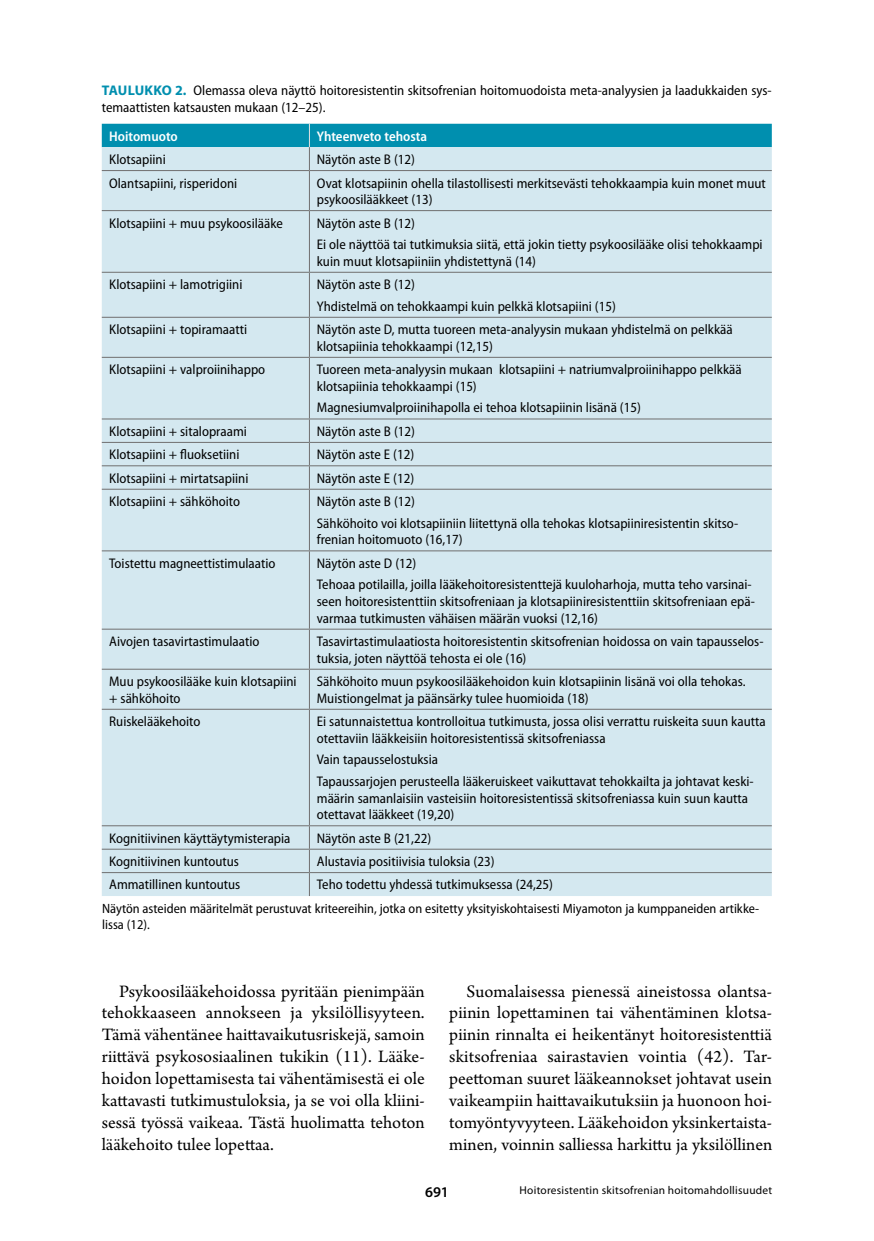
<style>
.page{position:relative;width:874px;height:1241px;background:#fff}
.page>*{position:absolute;margin:0;border:0;box-sizing:border-box;transform-origin:0 0}
.t1{font:18.38px/21.9px "Arno Pro";color:#000;text-align:justify}
.t2{font:600 14.88px "Myriad Pro";color:#000}
.t3{font:semi-condensed 14px/16.6px "Myriad Pro";color:#000}
.t4{font:600 semi-condensed 14px "Myriad Pro";color:#fff}
.t5{font:semi-condensed 13.47px/15.8px "Myriad Pro";color:#000}
.t6{font:11.38px "Myriad Pro";letter-spacing:.02em;color:#000}
.s1{font-weight:700;font-stretch:normal;color:#008faf}
</style>
<div class="page">
<div style="left:102px;top:171px;width:669px;height:724px;background:#d4e8f0"></div>
<svg style="left:102px;top:124px;width:669px;height:46px;background:#6abbcf"></svg>
<hr style="left:102px;top:170px;width:207px;height:1px;background:#706f6f">
<hr style="left:309px;top:170px;width:462px;height:1px;background:#706f6f">
<hr style="left:309px;top:171px;width:1px;height:39px;background:#706f6f">
<hr style="left:102px;top:210px;width:207px;height:1px;background:#706f6f">
<hr style="left:309px;top:210px;width:462px;height:1px;background:#706f6f">
<hr style="left:309px;top:211px;width:1px;height:61px;background:#706f6f">
<hr style="left:102px;top:272px;width:207px;height:1px;background:#706f6f">
<hr style="left:309px;top:272px;width:462px;height:1px;background:#706f6f">
<hr style="left:309px;top:273px;width:1px;height:44px;background:#706f6f">
<hr style="left:102px;top:317px;width:207px;height:1px;background:#706f6f">
<hr style="left:309px;top:317px;width:462px;height:1px;background:#706f6f">
<hr style="left:309px;top:318px;width:1px;height:39px;background:#706f6f">
<hr style="left:102px;top:357px;width:207px;height:1px;background:#706f6f">
<hr style="left:309px;top:357px;width:462px;height:1px;background:#706f6f">
<hr style="left:309px;top:358px;width:1px;height:60px;background:#706f6f">
<hr style="left:102px;top:418px;width:207px;height:1px;background:#706f6f">
<hr style="left:309px;top:418px;width:462px;height:1px;background:#706f6f">
<hr style="left:102px;top:442px;width:207px;height:1px;background:#706f6f">
<hr style="left:309px;top:442px;width:462px;height:1px;background:#706f6f">
<hr style="left:102px;top:465px;width:207px;height:1px;background:#706f6f">
<hr style="left:309px;top:465px;width:462px;height:1px;background:#706f6f">
<svg style="left:309px;top:419px;width:1px;height:69px"></svg>
<hr style="left:102px;top:488px;width:207px;height:1px;background:#706f6f">
<hr style="left:309px;top:488px;width:462px;height:1px;background:#706f6f">
<hr style="left:309px;top:489px;width:1px;height:61px;background:#706f6f">
<hr style="left:102px;top:550px;width:207px;height:1px;background:#706f6f">
<hr style="left:309px;top:550px;width:462px;height:1px;background:#706f6f">
<hr style="left:309px;top:551px;width:1px;height:77px;background:#706f6f">
<hr style="left:102px;top:628px;width:207px;height:1px;background:#706f6f">
<hr style="left:309px;top:628px;width:462px;height:1px;background:#706f6f">
<hr style="left:309px;top:629px;width:1px;height:39px;background:#706f6f">
<hr style="left:102px;top:668px;width:207px;height:1px;background:#706f6f">
<hr style="left:309px;top:668px;width:462px;height:1px;background:#706f6f">
<hr style="left:309px;top:669px;width:1px;height:39px;background:#706f6f">
<hr style="left:102px;top:708px;width:207px;height:1px;background:#706f6f">
<hr style="left:309px;top:708px;width:462px;height:1px;background:#706f6f">
<hr style="left:309px;top:709px;width:1px;height:116px;background:#706f6f">
<hr style="left:102px;top:825px;width:207px;height:1px;background:#706f6f">
<hr style="left:309px;top:825px;width:462px;height:1px;background:#706f6f">
<hr style="left:102px;top:848px;width:207px;height:1px;background:#706f6f">
<hr style="left:309px;top:848px;width:462px;height:1px;background:#706f6f">
<hr style="left:102px;top:872px;width:207px;height:1px;background:#706f6f">
<hr style="left:309px;top:872px;width:462px;height:1px;background:#706f6f">
<svg style="left:309px;top:826px;width:1px;height:69px"></svg>
<p class="t3" style="left:102px;top:82px;width:671px"><span class="s1">TAULUKKO 2.</span> Olemassa oleva näyttö hoitoresistentin skitsofrenian hoitomuodoista meta-analyysien ja laadukkaiden sys&shy;temaattisten katsausten mukaan (12–25).</p>
<p class="t4" style="left:109px;top:127px;width:70px">Hoitomuoto</p>
<p class="t4" style="left:317px;top:127px;width:112px">Yhteenveto tehosta</p>
<p class="t3" style="left:109px;top:151px;width:58px">Klotsapiini</p>
<p class="t3" style="left:317px;top:151px;width:100px">Näytön aste B (12)</p>
<p class="t3" style="left:109px;top:174px;width:129px">Olantsapiini, risperidoni</p>
<p class="t3" style="left:317px;top:174px;width:450px">Ovat klotsapiinin ohella tilastollisesti merkitsevästi tehokkaampia kuin monet muut psykoosilääkkeet (13)</p>
<p class="t3" style="left:109px;top:214px;width:175px">Klotsapiini + muu psykoosilääke</p>
<p class="t3" style="left:317px;top:212px;width:447px;line-height:21.5px">Näytön aste B (12)<br>Ei ole näyttöä tai tutkimuksia siitä, että jokin tietty psykoosilääke olisi tehokkaampi</p>
<p class="t3" style="left:317px;top:252px;width:220px">kuin muut klotsapiiniin yhdistettynä (14)</p>
<p class="t3" style="left:109px;top:276px;width:135px">Klotsapiini + lamotrigiini</p>
<p class="t3" style="left:317px;top:273px;width:300px;line-height:21.5px">Näytön aste B (12)<br>Yhdistelmä on tehokkaampi kuin pelkkä klotsapiini (15)</p>
<p class="t3" style="left:109px;top:321px;width:139px">Klotsapiini + topiramaatti</p>
<p class="t3" style="left:317px;top:321px;width:417px">Näytön aste D, mutta tuoreen meta-analyysin mukaan yhdistelmä on pelkkää klotsapiinia tehokkaampi (12,15)</p>
<p class="t3" style="left:109px;top:361px;width:157px">Klotsapiini + valproiinihappo</p>
<p class="t3" style="left:317px;top:361px;width:426px">Tuoreen meta-analyysin mukaan klotsapiini + natriumvalproiinihappo pelkkää klotsapiinia tehokkaampi (15)</p>
<p class="t3" style="left:317px;top:399px;width:325px">Magnesiumvalproiinihapolla ei tehoa klotsapiinin lisänä (15)</p>
<p class="t3" style="left:109px;top:422px;width:139px">Klotsapiini + sitalopraami</p>
<p class="t3" style="left:317px;top:422px;width:100px">Näytön aste B (12)</p>
<p class="t3" style="left:109px;top:446px;width:132px">Klotsapiini + fluoksetiini</p>
<p class="t3" style="left:317px;top:446px;width:99px">Näytön aste E (12)</p>
<p class="t3" style="left:109px;top:469px;width:141px">Klotsapiini + mirtatsapiini</p>
<p class="t3" style="left:317px;top:469px;width:99px">Näytön aste E (12)</p>
<p class="t3" style="left:109px;top:493px;width:132px">Klotsapiini + sähköhoito</p>
<p class="t3" style="left:317px;top:490px;width:422px;line-height:21.5px">Näytön aste B (12)<br>Sähköhoito voi klotsapiiniin liitettynä olla tehokas klotsapiiniresistentin skitso-</p>
<p class="t3" style="left:317px;top:531px;width:147px">frenian hoitomuoto (16,17)</p>
<p class="t3" style="left:109px;top:554px;width:167px">Toistettu magneettistimulaatio</p>
<p class="t3" style="left:317px;top:552px;width:436px;line-height:21.5px">Näytön aste D (12)<br>Tehoaa potilailla, joilla lääkehoitoresistenttejä kuuloharhoja, mutta teho varsinai-</p>
<p class="t3" style="left:317px;top:592px;width:439px">seen hoitoresistenttiin skitsofreniaan ja klotsapiiniresistenttiin skitsofreniaan epä&shy;varmaa tutkimusten vähäisen määrän vuoksi (12,16)</p>
<p class="t3" style="left:109px;top:632px;width:152px">Aivojen tasavirtastimulaatio</p>
<p class="t3" style="left:317px;top:632px;width:448px">Tasavirtastimulaatiosta hoitoresistentin skitsofrenian hoidossa on vain tapausselos&shy;tuksia, joten näyttöä tehosta ei ole (16)</p>
<p class="t3" style="left:109px;top:672px;width:189px">Muu psykoosilääke kuin klotsapiini + sähköhoito</p>
<p class="t3" style="left:317px;top:672px;width:430px">Sähköhoito muun psykoosilääkehoidon kuin klotsapiinin lisänä voi olla tehokas.<br>Muistiongelmat ja päänsärky tulee huomioida (18)</p>
<p class="t3" style="left:109px;top:712px;width:93px">Ruiskelääkehoito</p>
<p class="t3" style="left:317px;top:712px;width:450px">Ei satunnaistettua kontrolloitua tutkimusta, jossa olisi verrattu ruiskeita suun kautta otettaviin lääkkeisiin hoitoresistentissä skitsofreniassa</p>
<p class="t3" style="left:317px;top:748px;width:438px;line-height:21.5px">Vain tapausselostuksia<br>Tapaussarjojen perusteella lääkeruiskeet vaikuttavat tehokkailta ja johtavat keski-</p>
<p class="t3" style="left:317px;top:789px;width:432px">määrin samanlaisiin vasteisiin hoitoresistentissä skitsofreniassa kuin suun kautta otettavat lääkkeet (19,20)</p>
<p class="t3" style="left:109px;top:829px;width:183px">Kognitiivinen käyttäytymisterapia</p>
<p class="t3" style="left:317px;top:829px;width:116px">Näytön aste B (21,22)</p>
<p class="t3" style="left:109px;top:852px;width:131px">Kognitiivinen kuntoutus</p>
<p class="t3" style="left:317px;top:852px;width:179px">Alustavia positiivisia tuloksia (23)</p>
<p class="t3" style="left:109px;top:876px;width:132px">Ammatillinen kuntoutus</p>
<p class="t3" style="left:317px;top:876px;width:237px">Teho todettu yhdessä tutkimuksessa (24,25)</p>
<p class="t5" style="left:102px;top:900px;width:658px">Näytön asteiden määritelmät perustuvat kriteereihin, jotka on esitetty yksityiskohtaisesti Miyamoton ja kumppaneiden artikke&shy;lissa (12).</p>
<p class="t1" style="left:102px;top:980px;width:324px;text-indent:17px">Psykoosilääkehoidossa pyritään pienimpään tehokkaaseen annokseen ja yksilöllisyyteen.<br>Tämä vähentänee haittavaikutusriskejä, samoin riittävä psykososiaalinen tukikin (11). Lääke&shy;hoidon lopettamisesta tai vähentämisestä ei ole kattavasti tutkimustuloksia, ja se voi olla kliini&shy;sessä työssä vaikeaa. Tästä huolimatta tehoton lääkehoito tulee lopettaa.</p>
<p class="t1" style="left:449px;top:980px;width:324px;text-indent:17px">Suomalaisessa pienessä aineistossa olantsa&shy;piinin lopettaminen tai vähentäminen klotsa&shy;piinin rinnalta ei heikentänyt hoitoresistenttiä skitsofreniaa sairastavien vointia (42). Tar&shy;peettoman suuret lääkeannokset johtavat usein vaikeampiin haittavaikutuksiin ja huonoon hoi&shy;tomyöntyvyyteen. Lääkehoidon yksinkertaista&shy;minen, voinnin salliessa harkittu ja yksilöllinen</p>
<p class="t2" style="left:425px;top:1182px;width:25px">691</p>
<p class="t6" style="left:519px;top:1183px;width:254px">Hoitoresistentin skitsofrenian hoitomahdollisuudet</p>
</div>
